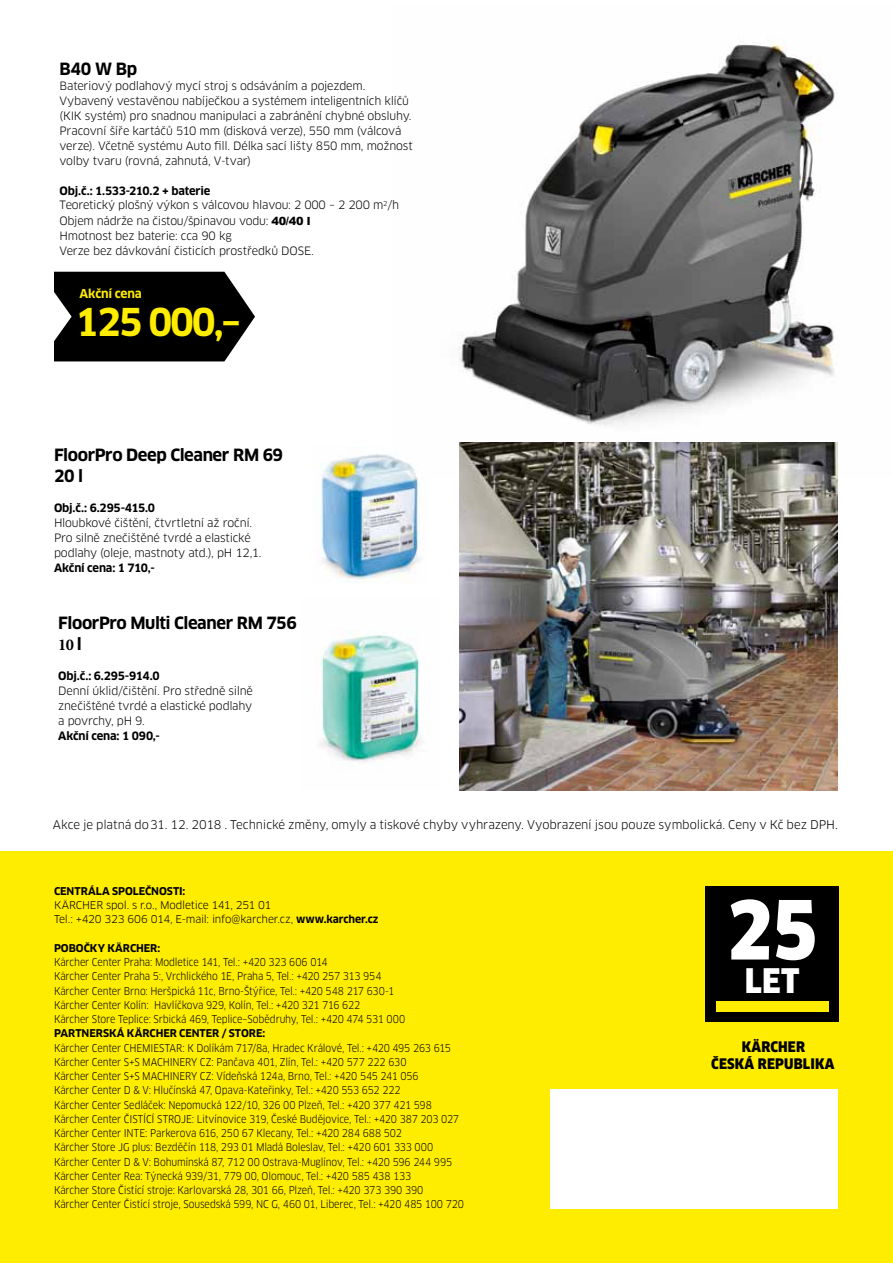
<style>
.page{position:relative;width:893px;height:1263px;background:#fff}
.page>*{position:absolute;margin:0;border:0;box-sizing:border-box;transform-origin:0 0}
.t1{font:900 79.35px "Clan Pro Narr";color:#fff}
.t2{font:700 37.5px "Clan Pro";letter-spacing:-.06em;color:#ffed00}
.t3{font:900 33px "Clan Pro Narr";color:#fff}
.t4{font:700 16.5px/21px "Clan Pro";letter-spacing:-.03em;color:#000}
.t5{font:700 16.5px "Minion Pro";color:#000}
.t6{font:900 14.25px/16.4px "Clan Pro Narr";letter-spacing:.01em;color:#000;text-align:center}
.t7{font:700 12px "Clan Pro";letter-spacing:-.015em;color:#ffed00}
.t8{font:11.7px "Clan Pro";letter-spacing:-.005em;color:#000}
.t9{font:11.25px/15px "Clan Pro";letter-spacing:-.02em;color:#000}
.t10{font:700 11.25px "Clan Pro";letter-spacing:-.02em;color:#000}
.t11{font:10.5px/14.2px "Clan Pro Narr";letter-spacing:-.015em;color:#000}
.t12{font:10.5px/14.2px "Clan Pro";letter-spacing:-.02em;color:#000}
.t13{font:700 10.5px "Clan Pro";letter-spacing:-.005em;color:#000}
.s1{font-weight:700}
.s2{font-family:"Arial";font-weight:900}
.s3{font-family:"Clan Pro"}
</style>
<div class="page">
<img style="left:458px;top:41px;width:377px;height:385px">
<div style="left:0;top:851px;width:893px;height:412px;background:#ffed00"></div>
<div style="left:551px;top:1090px;width:287px;height:119px;background:#fff"></div>
<img style="left:459px;top:442px;width:379px;height:349px">
<img style="left:319px;top:631px;width:102px;height:136px">
<svg style="left:54px;top:272px;width:201px;height:89px"></svg>
<img style="left:321px;top:454px;width:99px;height:128px">
<div style="left:706px;top:887px;width:133px;height:135px;background:#000"></div>
<div style="left:716px;top:1001px;width:112px;height:10px;background:#ffed00"></div>
<h3 class="t4" style="left:60px;top:58px;width:79px">B40 W Bp</h3>
<p class="t9" style="left:60px;top:78px;width:355px">Bateriový podlahový mycí stroj s odsáváním a pojezdem.<br>Vybavený vestavěnou nabíječkou a systémem inteligentních klíčů (KIK systém) pro snadnou manipulaci a zabránění chybné obsluhy.<br>Pracovní šíře kartáčů 510 mm (disková verze), 550 mm (válcová verze). Včetně systému Auto fill. Délka sací lišty 850 mm, možnost volby tvaru (rovná, zahnutá, V-tvar)</p>
<p class="t9" style="left:60px;top:183px;width:341px"><span class="s1">Obj.č.: 1.533-210.2 + baterie<br></span>Teoretický plošný výkon s válcovou hlavou: 2 000 – 2 200 m<sup>2</sup>/h Objem nádrže na čistou/špinavou vodu: <span class="s2">40/40 l<br></span>Hmotnost bez baterie: cca 90 kg<br>Verze bez dávkování čisticích prostředků DOSE.</p>
<p class="t7" style="left:80px;top:286px;width:64px">Akční cena</p>
<h2 class="t2" style="left:75px;top:300px;width:167px">125 000,–</h2>
<h3 class="t4" style="left:54px;top:445px;width:231px">FloorPro Deep Cleaner RM 69<br>20 l</h3>
<p class="t10" style="left:54px;top:501px;width:103px">Obj.č.: 6.295-415.0</p>
<p class="t9" style="left:54px;top:516px;width:209px">Hloubkové čištění, čtvrtletní až roční.<br>Pro silně znečištěné tvrdé a elastické podlahy (oleje, mastnoty atd.), pH 12,1.</p>
<p class="t10" style="left:54px;top:561px;width:102px">Akční cena: 1 710,-</p>
<h3 class="t4" style="left:58px;top:612px;width:240px">FloorPro Multi Cleaner RM 756</h3>
<h3 class="t5" style="left:58px;top:633px;width:25px">10 <span class="s3">l</span></h3>
<p class="t10" style="left:58px;top:669px;width:103px">Obj.č.: 6.295-914.0</p>
<p class="t9" style="left:58px;top:683px;width:196px;text-align:justify">Denní úklid/čištění. Pro středně silně znečištěné tvrdé a elastické podlahy a povrchy, pH 9.</p>
<p class="t10" style="left:58px;top:729px;width:103px">Akční cena: 1 090,-</p>
<p class="t8" style="left:53px;top:818px;width:786px">Akce je platná do31. 12. 2018 . Technické změny, omyly a tiskové chyby vyhrazeny. Vyobrazení jsou pouze symbolická. Ceny v Kč bez DPH.</p>
<p class="t13" style="left:54px;top:885px;width:133px">CENTRÁLA SPOLEČNOSTI:</p>
<p class="t12" style="left:54px;top:898px;width:326px">KÄRCHER spol. s r.o., Modletice 141, 251 01<br>Tel.: +420 323 606 014, E-mail: info@karcher.cz, <span class="s1">www.karcher.cz</span></p>
<p class="t13" style="left:54px;top:942px;width:108px">POBOČKY KÄRCHER:</p>
<p class="t11" style="left:54px;top:955px;width:353px">Kärcher Center Praha: Modletice 141, Tel.: +420 323 606 014<br>Kärcher Center Praha 5:, Vrchlického 1E, Praha 5, Tel.: +420 257 313 954<br>Kärcher Center Brno: Heršpická 11c, Brno-Štýřice, Tel.: +420 548 217 630-1<br>Kärcher Center Kolín: Havlíčkova 929, Kolín, Tel.: +420 321 716 622<br>Kärcher Store Teplice: Srbická 469, Teplice–Sobědruhy, Tel.: +420 474 531 000</p>
<p class="t13" style="left:54px;top:1027px;width:213px">PARTNERSKÁ KÄRCHER CENTER / STORE:</p>
<p class="t11" style="left:54px;top:1041px;width:411px">Kärcher Center CHEMIESTAR: K Dolíkám 717/8a, Hradec Králové, Tel.: +420 495 263 615<br>Kärcher Center S+S MACHINERY CZ: Pančava 401, Zlín, Tel.: +420 577 222 630<br>Kärcher Center S+S MACHINERY CZ: Vídeňská 124a, Brno, Tel.: +420 545 241 056<br>Kärcher Center D &amp; V: Hlučínská 47, Opava-Kateřinky, Tel.: +420 553 652 222<br>Kärcher Center Sedláček: Nepomucká 122/10, 326 00 Plzeň, Tel.: +420 377 421 598<br>Kärcher Center ČISTÍCÍ STROJE: Litvínovice 319, České Budějovice, Tel.: +420 387 203 027<br>Kärcher Center INTE: Parkerova 616, 250 67 Klecany, Tel.: +420 284 688 502<br>Kärcher Store JG plus: Bezděčín 118, 293 01 Mladá Boleslav, Tel.: +420 601 333 000<br>Kärcher Center D &amp; V: Bohumínská 87, 712 00 Ostrava-Muglínov, Tel.: +420 596 244 995<br>Kärcher Center Rea: Týnecká 939/31, 779 00, Olomouc, Tel.: +420 585 438 133<br>Kärcher Store Čistící stroje: Karlovarská 28, 301 66, Plzeň, Tel.: +420 373 390 390<br>Kärcher Center Čistící stroje, Sousedská 599, NC G, 460 01, Liberec, Tel.: +420 485 100 720</p>
<h1 class="t1" style="left:726px;top:884px;width:93px">25</h1>
<h3 class="t3" style="left:745px;top:961px;width:56px">LET</h3>
<h3 class="t6" style="left:711px;top:1039px;width:125px">KÄRCHER<br>ČESKÁ REPUBLIKA</h3>
</div>
